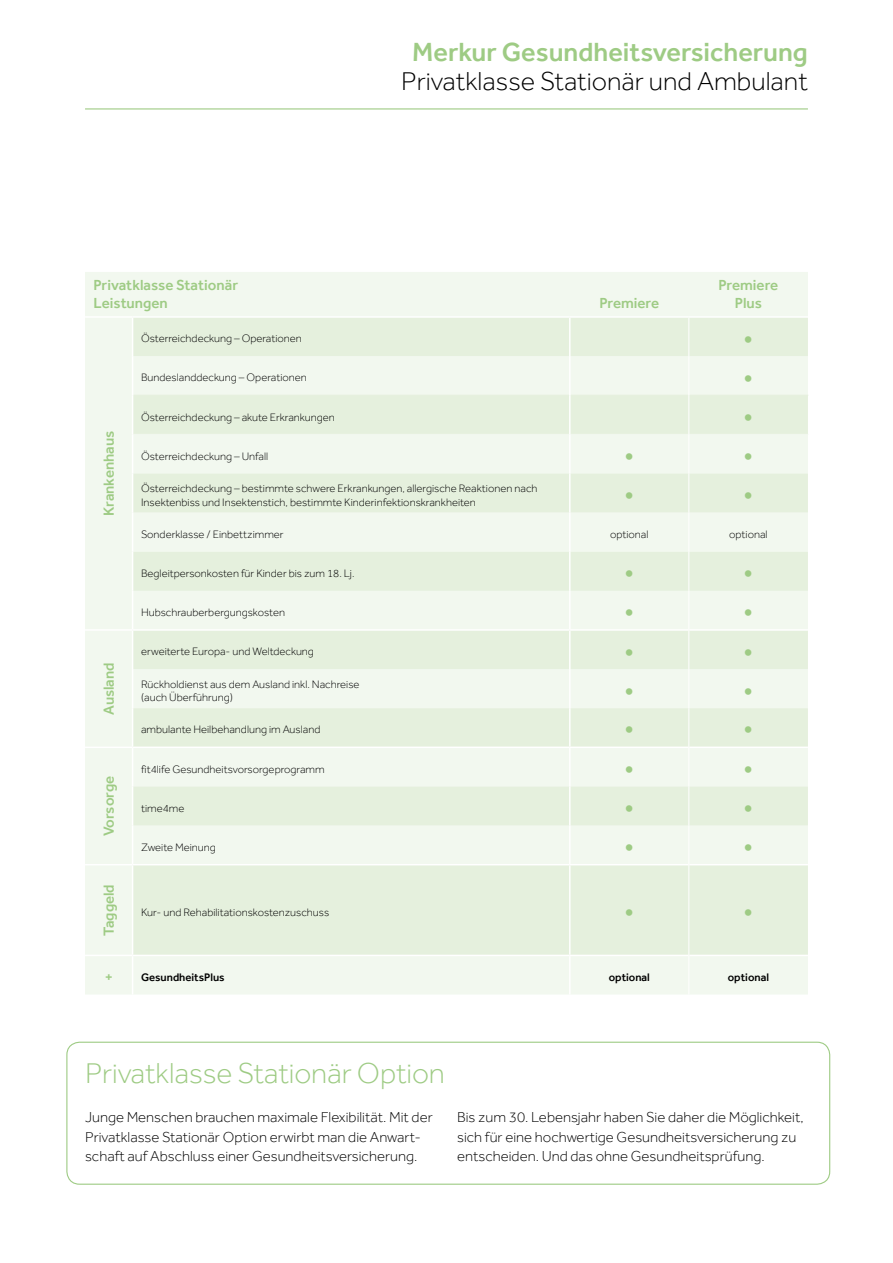
<style>
.page{position:relative;width:893px;height:1263px;background:#fff}
.page>*{position:absolute;margin:0;border:0;box-sizing:border-box;transform-origin:0 0}
.t1{font:300 30px "Effra";letter-spacing:-.005em;color:#9ecb84}
.t2{font:300 27px "Effra";color:#000}
.t3{font:500 27px "Effra";color:#9ecb84}
.t4{font:300 15px/19.5px "Effra";color:#000}
.t5{font:500 15px/18px "Effra";color:#9ecb84}
.t6{font:300 11.25px/13.5px "Effra";color:#000}
.t7{font:500 11.25px "Effra";color:#000}
</style>
<div class="page">
<div style="left:85px;top:272px;width:723px;height:722px;background:#f2f8ef"></div>
<svg style="left:133px;top:318px;width:675px;height:637px;fill:#e5f0dd"></svg>
<hr style="left:85px;top:629px;width:48px;height:2px;background:#fff">
<hr style="left:85px;top:746px;width:48px;height:2px;background:#fff">
<hr style="left:85px;top:864px;width:48px;height:1px;background:#fff">
<hr style="left:85px;top:955px;width:48px;height:1px;background:#fff">
<hr style="left:133px;top:629px;width:437px;height:2px;background:#fff">
<hr style="left:570px;top:629px;width:118px;height:2px;background:#fff">
<hr style="left:689px;top:629px;width:119px;height:2px;background:#fff">
<hr style="left:133px;top:746px;width:437px;height:2px;background:#fff">
<hr style="left:570px;top:746px;width:118px;height:2px;background:#fff">
<hr style="left:689px;top:746px;width:119px;height:2px;background:#fff">
<hr style="left:133px;top:864px;width:437px;height:1px;background:#fff">
<hr style="left:570px;top:864px;width:118px;height:1px;background:#fff">
<hr style="left:689px;top:864px;width:119px;height:1px;background:#fff">
<hr style="left:133px;top:955px;width:437px;height:1px;background:#fff">
<hr style="left:570px;top:955px;width:118px;height:1px;background:#fff">
<hr style="left:689px;top:955px;width:119px;height:1px;background:#fff">
<hr style="left:133px;top:395px;width:436px;height:1px;background:#e5f0dd">
<hr style="left:571px;top:395px;width:117px;height:1px;background:#e5f0dd">
<hr style="left:689px;top:395px;width:119px;height:1px;background:#e5f0dd">
<hr style="left:133px;top:434px;width:436px;height:1px;background:#f2f8ef">
<hr style="left:571px;top:434px;width:117px;height:1px;background:#f2f8ef">
<hr style="left:689px;top:434px;width:119px;height:1px;background:#f2f8ef">
<hr style="left:132px;top:318px;width:1px;height:38px;background:#fff">
<hr style="left:132px;top:356px;width:1px;height:39px;background:#fff">
<hr style="left:132px;top:395px;width:1px;height:39px;background:#fff">
<hr style="left:132px;top:434px;width:1px;height:39px;background:#fff">
<hr style="left:132px;top:513px;width:1px;height:39px;background:#fff">
<hr style="left:132px;top:552px;width:1px;height:39px;background:#fff">
<hr style="left:132px;top:591px;width:1px;height:38px;background:#fff">
<hr style="left:132px;top:631px;width:1px;height:38px;background:#fff">
<hr style="left:132px;top:669px;width:1px;height:39px;background:#fff">
<hr style="left:132px;top:708px;width:1px;height:38px;background:#fff">
<hr style="left:132px;top:748px;width:1px;height:38px;background:#fff">
<hr style="left:132px;top:786px;width:1px;height:39px;background:#fff">
<hr style="left:132px;top:825px;width:1px;height:39px;background:#fff">
<hr style="left:132px;top:865px;width:1px;height:90px;background:#fff">
<hr style="left:132px;top:956px;width:1px;height:38px;background:#fff">
<hr style="left:132px;top:473px;width:1px;height:40px;background:#fff">
<hr style="left:688px;top:318px;width:1px;height:38px;background:#fff">
<hr style="left:688px;top:356px;width:1px;height:39px;background:#fff">
<hr style="left:688px;top:395px;width:1px;height:39px;background:#fff">
<hr style="left:688px;top:434px;width:1px;height:39px;background:#fff">
<hr style="left:688px;top:473px;width:1px;height:40px;background:#fff">
<hr style="left:688px;top:513px;width:1px;height:39px;background:#fff">
<hr style="left:688px;top:552px;width:1px;height:39px;background:#fff">
<hr style="left:688px;top:591px;width:1px;height:39px;background:#fff">
<hr style="left:688px;top:630px;width:1px;height:39px;background:#fff">
<hr style="left:688px;top:669px;width:1px;height:39px;background:#fff">
<hr style="left:688px;top:708px;width:1px;height:39px;background:#fff">
<hr style="left:688px;top:747px;width:1px;height:39px;background:#fff">
<hr style="left:688px;top:786px;width:1px;height:39px;background:#fff">
<hr style="left:688px;top:825px;width:1px;height:40px;background:#fff">
<hr style="left:688px;top:865px;width:1px;height:90px;background:#fff">
<hr style="left:688px;top:955px;width:1px;height:39px;background:#fff">
<hr style="left:85px;top:316px;width:48px;height:2px;background:#fff">
<hr style="left:133px;top:316px;width:437px;height:2px;background:#fff">
<hr style="left:570px;top:316px;width:119px;height:2px;background:#fff">
<hr style="left:689px;top:316px;width:119px;height:2px;background:#fff">
<hr style="left:569px;top:318px;width:2px;height:38px;background:#fff">
<hr style="left:569px;top:356px;width:2px;height:39px;background:#fff">
<hr style="left:569px;top:395px;width:2px;height:39px;background:#fff">
<hr style="left:569px;top:434px;width:2px;height:39px;background:#fff">
<hr style="left:569px;top:513px;width:2px;height:39px;background:#fff">
<hr style="left:569px;top:552px;width:2px;height:39px;background:#fff">
<hr style="left:569px;top:591px;width:2px;height:38px;background:#fff">
<hr style="left:569px;top:631px;width:2px;height:38px;background:#fff">
<hr style="left:569px;top:669px;width:2px;height:39px;background:#fff">
<hr style="left:569px;top:708px;width:2px;height:38px;background:#fff">
<hr style="left:569px;top:748px;width:2px;height:38px;background:#fff">
<hr style="left:569px;top:786px;width:2px;height:39px;background:#fff">
<hr style="left:569px;top:825px;width:2px;height:39px;background:#fff">
<hr style="left:569px;top:865px;width:2px;height:90px;background:#fff">
<hr style="left:569px;top:956px;width:2px;height:38px;background:#fff">
<hr style="left:569px;top:473px;width:2px;height:40px;background:#fff">
<div style="left:66px;top:1042px;width:764px;height:143px;border:1px solid #9ecb84;border-radius:13px"></div>
<hr style="left:85px;top:108px;width:723px;height:1px;background:#9ecb84">
<h3 class="t5" style="left:94px;top:276px;width:146px">Privatklasse Stationär<br>Leistungen</h3>
<h2 class="t3" style="left:412px;top:35px;width:397px">Merkur Gesundheitsversicherung</h2>
<h2 class="t2" style="left:401px;top:66px;width:408px">Privatklasse Stationär und Ambulant</h2>
<h3 class="t5" style="left:599px;top:294px;width:61px">Premiere</h3>
<h3 class="t5" style="left:718px;top:276px;width:61px;text-align:center">Premiere<br>Plus</h3>
<h3 class="t5" style="left:100px;top:516px;width:87px;rotate:-90deg">Krankenhaus</h3>
<h3 class="t5" style="left:100px;top:715px;width:54px;rotate:-90deg">Ausland</h3>
<h3 class="t5" style="left:100px;top:836px;width:62px;rotate:-90deg">Vorsorge</h3>
<h3 class="t5" style="left:100px;top:936px;width:53px;rotate:-90deg">Taggeld</h3>
<p class="t6" style="left:141px;top:332px;width:162px">Österreichdeckung – Operationen</p>
<h1 class="t1" style="left:743px;top:320px;width:12px">•</h1>
<p class="t6" style="left:141px;top:371px;width:167px">Bundeslanddeckung – Operationen</p>
<h1 class="t1" style="left:743px;top:359px;width:12px">•</h1>
<p class="t6" style="left:141px;top:410px;width:195px">Österreichdeckung – akute Erkrankungen</p>
<h1 class="t1" style="left:743px;top:398px;width:12px">•</h1>
<p class="t6" style="left:141px;top:449px;width:129px">Österreichdeckung – Unfall</p>
<h1 class="t1" style="left:624px;top:437px;width:12px">•</h1>
<h1 class="t1" style="left:743px;top:437px;width:12px">•</h1>
<p class="t6" style="left:141px;top:482px;width:398px">Österreichdeckung – bestimmte schwere Erkrankungen, allergische Reaktionen nach<br>Insektenbiss und Insektenstich, bestimmte Kinderinfektionskrankheiten</p>
<h1 class="t1" style="left:624px;top:476px;width:12px">•</h1>
<h1 class="t1" style="left:743px;top:476px;width:12px">•</h1>
<p class="t6" style="left:141px;top:527px;width:144px">Sonderklasse / Einbettzimmer</p>
<p class="t6" style="left:610px;top:527px;width:40px">optional</p>
<p class="t6" style="left:729px;top:527px;width:40px">optional</p>
<p class="t6" style="left:141px;top:567px;width:215px">Begleitpersonkosten für Kinder bis zum 18. Lj.</p>
<h1 class="t1" style="left:624px;top:554px;width:12px">•</h1>
<h1 class="t1" style="left:743px;top:554px;width:12px">•</h1>
<p class="t6" style="left:141px;top:605px;width:145px">Hubschrauberbergungskosten</p>
<h1 class="t1" style="left:624px;top:593px;width:12px">•</h1>
<h1 class="t1" style="left:743px;top:593px;width:12px">•</h1>
<p class="t6" style="left:141px;top:645px;width:174px">erweiterte Europa- und Weltdeckung</p>
<h1 class="t1" style="left:624px;top:633px;width:12px">•</h1>
<h1 class="t1" style="left:743px;top:633px;width:12px">•</h1>
<p class="t6" style="left:141px;top:677px;width:220px">Rückholdienst aus dem Ausland inkl. Nachreise (auch Überführung)</p>
<h1 class="t1" style="left:624px;top:672px;width:12px">•</h1>
<h1 class="t1" style="left:743px;top:672px;width:12px">•</h1>
<p class="t6" style="left:141px;top:723px;width:181px">ambulante Heilbehandlung im Ausland</p>
<h1 class="t1" style="left:624px;top:710px;width:12px">•</h1>
<h1 class="t1" style="left:743px;top:710px;width:12px">•</h1>
<p class="t6" style="left:141px;top:762px;width:185px">fit4life Gesundheitsvorsorgeprogramm</p>
<h1 class="t1" style="left:624px;top:750px;width:12px">•</h1>
<h1 class="t1" style="left:743px;top:750px;width:12px">•</h1>
<p class="t6" style="left:141px;top:801px;width:45px">time4me</p>
<h1 class="t1" style="left:624px;top:789px;width:12px">•</h1>
<h1 class="t1" style="left:743px;top:789px;width:12px">•</h1>
<p class="t6" style="left:141px;top:840px;width:76px">Zweite Meinung</p>
<h1 class="t1" style="left:624px;top:828px;width:12px">•</h1>
<h1 class="t1" style="left:743px;top:828px;width:12px">•</h1>
<p class="t6" style="left:141px;top:905px;width:190px">Kur- und Rehabilitationskostenzuschuss</p>
<h1 class="t1" style="left:624px;top:893px;width:12px">•</h1>
<h1 class="t1" style="left:743px;top:893px;width:12px">•</h1>
<h3 class="t5" style="left:105px;top:968px;width:10px">+</h3>
<p class="t7" style="left:141px;top:970px;width:85px">GesundheitsPlus</p>
<p class="t7" style="left:609px;top:970px;width:43px">optional</p>
<p class="t7" style="left:728px;top:970px;width:43px">optional</p>
<h1 class="t1" style="left:85px;top:1055px;width:361px">Privatklasse Stationär Option</h1>
<h3 class="t4" style="left:85px;top:1107px;width:349px">Junge Menschen brauchen maximale Flexibilität. Mit der<br>Privatklasse Stationär Option erwirbt man die Anwart&shy;schaft auf Abschluss einer Gesundheitsversicherung.</h3>
<h3 class="t4" style="left:457px;top:1107px;width:348px">Bis zum 30. Lebensjahr haben Sie daher die Möglichkeit, sich für eine hochwertige Gesundheitsversicherung zu entscheiden. Und das ohne Gesundheitsprüfung.</h3>
</div>
